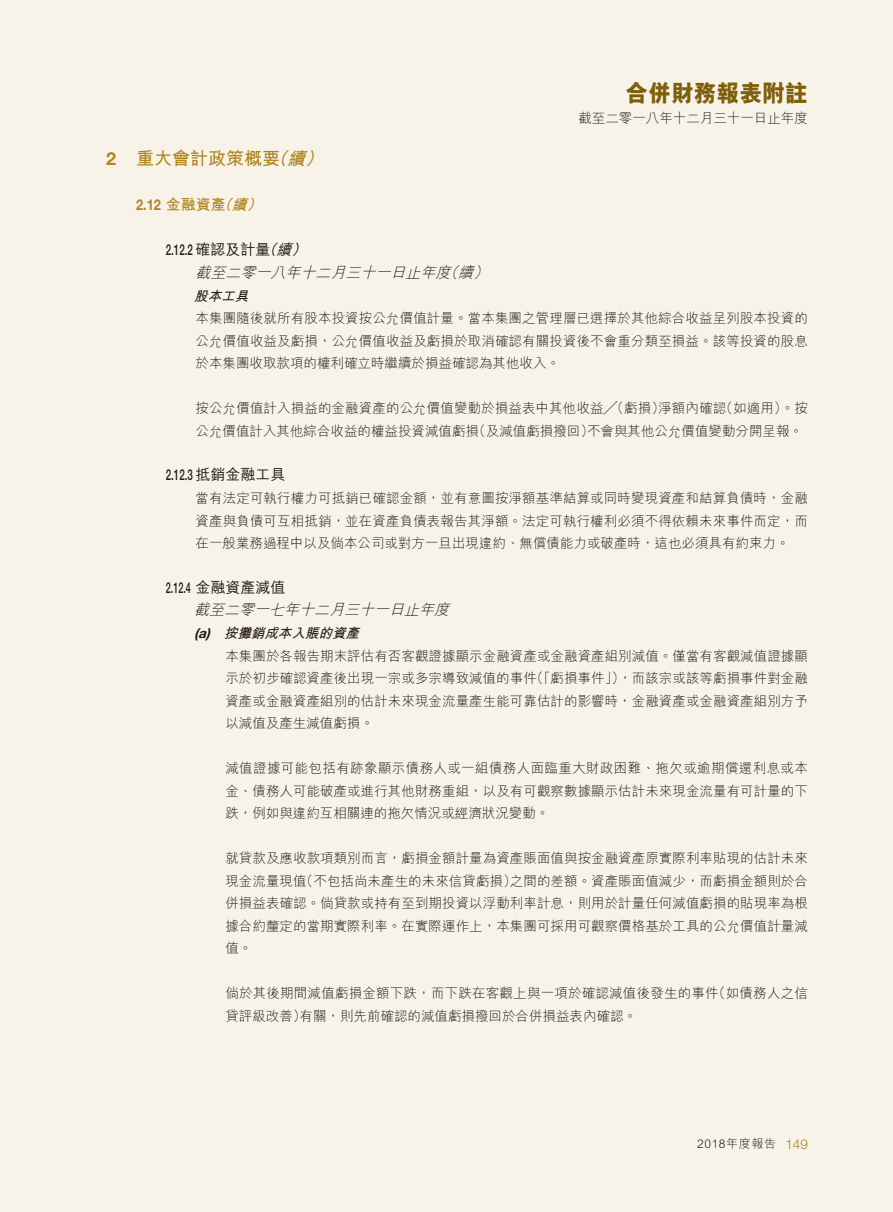
<style>
.page{position:relative;width:893px;height:1212px;background:#f8f3e9}
.page>*{position:absolute;margin:0;border:0;box-sizing:border-box;transform-origin:0 0}
.t1{font:24px "M Hei HK Xbold E Ten B5 H";color:#7d5e0a;scale:.95 1}
.t2{font:18px "M Hei HK Bold E Ten B5 H";color:#b0851e}
.t3{font:italic 15px "M Hei HK Light E Ten B5 H";color:#231916}
.t4{font:500 15px "Helvetica Neue LT Std";color:#231916;scale:.65 1}
.t5{font:500 15px "Helvetica Neue LT Std";color:#231916;scale:.6 1}
.t6{font:700 15px "Helvetica Neue LT Std";color:#b0851e;scale:.85 1}
.t7{font:13.5px/22.5px "M Hei HK Light E Ten B5 H";letter-spacing:.005em;color:#231916;text-align:justify}
.t8{font:italic 13.5px "M Hei HK Bold E Ten B5 H";color:#231916}
.t9{font:12px "M Hei HK Light E Ten B5 H";letter-spacing:.05em;color:#231916}
.s1{font-family:"Helvetica Neue LT Std";font-weight:700}
.s2{font-style:italic}
.s3{font-family:"M Hei HK Bold E Ten B5 H";font-weight:400}
.s4{font-family:"M Hei HK Bold E Ten B5 H";font-weight:400;font-style:italic}
.s5{font-family:"M Hei HK Medium E Ten B5 H";font-weight:400}
.s6{font-family:"M Hei HK Medium E Ten B5 H";font-weight:400;font-style:italic}
.s7{font-family:"Helvetica Neue LT Std";font-weight:300;font-size:13.5px;color:#b0851e}
</style>
<div class="page">
<h1 class="t1" style="left:625px;top:84px;width:193px">合併財務報表附註</h1>
<p class="t7" style="left:578px;top:109px;width:231px">截至二零一八年十二月三十一日止年度</p>
<h2 class="t2" style="left:106px;top:151px;width:223px"><span class="s1">2</span> 重大會計政策概要<span class="s2">（續）</span></h2>
<p class="t6" style="left:136px;top:200px;width:154px">2.12 <span class="s3">金融資產</span><span class="s4">（續）</span></p>
<p class="t4" style="left:166px;top:241px;width:224px">2.12.2 <span class="s5">確認及計量</span><span class="s6">（續）</span></p>
<p class="t3" style="left:196px;top:266px;width:298px">截至二零一八年十二月三十一日止年度（續）</p>
<p class="t8" style="left:194px;top:290px;width:59px">股本工具</p>
<p class="t7" style="left:196px;top:308px;width:614px">本集團隨後就所有股本投資按公允價值計量。當本集團之管理層已選擇於其他綜合收益呈列股本投資的公允價值收益及虧損，公允價值收益及虧損於取消確認有關投資後不會重分類至損益。該等投資的股息於本集團收取款項的權利確立時繼續於損益確認為其他收入。</p>
<p class="t7" style="left:196px;top:398px;width:614px">按公允價值計入損益的金融資產的公允價值變動於損益表中其他收益╱（虧損）淨額內確認（如適用）。按公允價值計入其他綜合收益的權益投資減值虧損（及減值虧損撥回）不會與其他公允價值變動分開呈報。</p>
<p class="t4" style="left:166px;top:466px;width:186px">2.12.3 <span class="s5">抵銷金融工具</span></p>
<p class="t7" style="left:196px;top:488px;width:614px">當有法定可執行權力可抵銷已確認金額，並有意圖按淨額基準結算或同時變現資產和結算負債時，金融資產與負債可互相抵銷，並在資產負債表報告其淨額。法定可執行權利必須不得依賴未來事件而定，而在一般業務過程中以及倘本公司或對方一旦出現違約、無償債能力或破產時，這也必須具有約束力。</p>
<p class="t5" style="left:166px;top:579px;width:201px">2.12.4 <span class="s5">金融資產減值</span></p>
<p class="t3" style="left:194px;top:604px;width:261px">截至二零一七年十二月三十一日止年度</p>
<p class="t8" style="left:194px;top:628px;width:170px"><span class="s1">(a)</span> 按攤銷成本入賬的資產</p>
<p class="t7" style="left:225px;top:646px;width:584px">本集團於各報告期末評估有否客觀證據顯示金融資產或金融資產組別減值。僅當有客觀減值證據顯示於初步確認資產後出現一宗或多宗導致減值的事件（「虧損事件」），而該宗或該等虧損事件對金融資產或金融資產組別的估計未來現金流量產生能可靠估計的影響時，金融資產或金融資產組別方予以減值及產生減值虧損。</p>
<p class="t7" style="left:225px;top:758px;width:584px">減值證據可能包括有跡象顯示債務人或一組債務人面臨重大財政困難、拖欠或逾期償還利息或本金、債務人可能破產或進行其他財務重組，以及有可觀察數據顯示估計未來現金流量有可計量的下跌，例如與違約互相關連的拖欠情況或經濟狀況變動。</p>
<p class="t7" style="left:225px;top:848px;width:584px">就貸款及應收款項類別而言，虧損金額計量為資產賬面值與按金融資產原實際利率貼現的估計未來現金流量現值（不包括尚未產生的未來信貸虧損）之間的差額。資產賬面值減少，而虧損金額則於合併損益表確認。倘貸款或持有至到期投資以浮動利率計息，則用於計量任何減值虧損的貼現率為根據合約釐定的當期實際利率。在實際運作上，本集團可採用可觀察價格基於工具的公允價值計量減值。</p>
<p class="t7" style="left:225px;top:983px;width:584px">倘於其後期間減值虧損金額下跌，而下跌在客觀上與一項於確認減值後發生的事件（如債務人之信貸評級改善）有關，則先前確認的減值虧損撥回於合併損益表內確認。</p>
<p class="t9" style="left:697px;top:1139px;width:112px">2018年度報告 <span class="s7">149</span></p>
</div>
